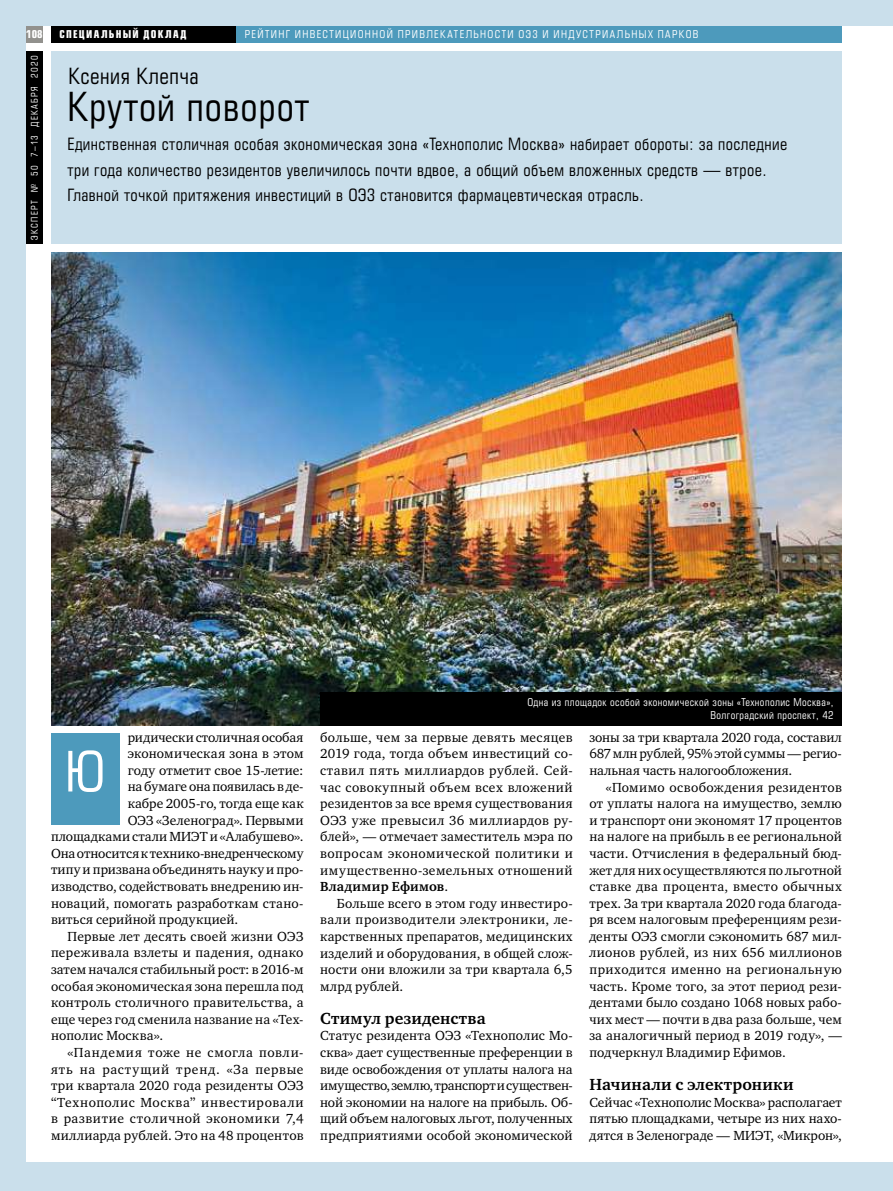
<style>
.page{position:relative;width:893px;height:1191px;background:#cadfeb}
.page>*{position:absolute;margin:0;border:0;box-sizing:border-box;transform-origin:0 0}
.t1{font:54.15px "Europe Cond";color:#fff}
.t2{font:39px "Europe Cond";letter-spacing:.025em;color:#000}
.t3{font:21.75px "Europe Cond";letter-spacing:.025em;color:#000}
.t4{font:16.5px/25.3px "Europe Cond";letter-spacing:.025em;color:#000}
.t5{font:700 16.5px "Charter ITC";letter-spacing:.015em;color:#000}
.t6{font:13.5px/16.6px "Charter ITC";letter-spacing:.015em;color:#000;text-align:justify}
.t7{font:13.5px "Charter ITC";letter-spacing:.05em;color:#000}
.t8{font:13.5px "Charter ITC";letter-spacing:-.005em;color:#000}
.t9{font:13.5px "Charter ITC";letter-spacing:.035em;color:#000}
.t10{font:13.5px "Charter ITC";letter-spacing:.06em;color:#000}
.t11{font:13.5px "Charter ITC";letter-spacing:.045em;color:#000}
.t12{font:13.5px "Charter ITC";letter-spacing:-.015em;color:#000}
.t13{font:10.5px/12.6px "Europe Cond";letter-spacing:.04em;color:#fff;text-align:right}
.t14{font:10.5px "Europe Cond";letter-spacing:.125em;color:#fff}
.t15{font:700 10.5px "Europe Cond";letter-spacing:.125em;color:#fff}
.t16{font:9px "Europe Cond";letter-spacing:.14em;color:#fff}
.s1{font-weight:700}
</style>
<div class="page">
<div style="left:26px;top:26px;width:867px;height:1135px;background:#fff"></div>
<div style="left:26px;top:26px;width:17px;height:17px;background:#92918d"></div>
<div style="left:51px;top:51px;width:791px;height:193px;background:#cadfeb"></div>
<div style="left:26px;top:51px;width:17px;height:193px;background:#000"></div>
<div style="left:51px;top:26px;width:185px;height:17px;background:#000"></div>
<div style="left:236px;top:26px;width:606px;height:17px;background:#4d9abc"></div>
<img style="left:51px;top:252px;width:791px;height:473px">
<div style="left:51px;top:733px;width:68px;height:91px;background:#4d9abc"></div>
<div style="left:320px;top:692px;width:522px;height:33px;background:#000"></div>
<p class="t15" style="left:26px;top:28px;width:18px">108</p>
<p class="t16" style="left:29px;top:239px;width:186px;rotate:-90deg">ЭКСПЕРТ № 50 7–13 ДЕКАБРЯ 2020</p>
<p class="t15" style="left:60px;top:28px;width:128px">СПЕЦИАЛЬНЫЙ ДОКЛАД</p>
<p class="t14" style="left:245px;top:28px;width:455px">РЕЙТИНГ ИНВЕСТИЦИОННОЙ ПРИВЛЕКАТЕЛЬНОСТИ ОЭЗ И ИНДУСТРИАЛЬНЫХ ПАРКОВ</p>
<h3 class="t3" style="left:68px;top:63px;width:132px">Ксения Клепча</h3>
<h2 class="t2" style="left:68px;top:83px;width:243px">Крутой поворот</h2>
<p class="t4" style="left:68px;top:131px;width:721px">Единственная столичная особая экономическая зона «Технополис Москва» набирает обороты: за последние три года количество резидентов увеличилось почти вдвое, а общий объем вложенных средств — втрое.<br>Главной точкой притяжения инвестиций в ОЭЗ становится фармацевтическая отрасль.</p>
<p class="t6" style="left:128px;top:728px;width:177px">ридически столичная особая</p>
<p class="t6" style="left:128px;top:745px;width:177px">экономическая зона в этом</p>
<p class="t6" style="left:128px;top:762px;width:177px">году отметит свое 15-летие:</p>
<p class="t12" style="left:128px;top:778px;width:177px">на бумаге она появилась в де-</p>
<p class="t6" style="left:128px;top:795px;width:177px">кабре 2005-го, тогда еще как</p>
<p class="t6" style="left:128px;top:811px;width:177px">ОЭЗ «Зеленоград». Первыми</p>
<p class="t6" style="left:51px;top:828px;width:254px">площадками стали МИЭТ и «Алабушево».</p>
<p class="t8" style="left:51px;top:845px;width:254px">Она относится к технико-внедренческому</p>
<p class="t6" style="left:51px;top:861px;width:254px">типу и призвана объединять науку и про-</p>
<p class="t6" style="left:51px;top:878px;width:254px">изводство, содействовать внедрению ин-</p>
<p class="t6" style="left:51px;top:894px;width:254px">новаций, помогать разработкам стано-</p>
<p class="t6" style="left:51px;top:911px;width:189px">виться серийной продукцией.</p>
<p class="t6" style="left:68px;top:928px;width:237px">Первые лет десять своей жизни ОЭЗ</p>
<p class="t9" style="left:51px;top:944px;width:254px">переживала взлеты и падения, однако</p>
<p class="t6" style="left:51px;top:961px;width:254px">затем начался стабильный рост: в 2016-м</p>
<p class="t6" style="left:51px;top:977px;width:254px">особая экономическая зона перешла под</p>
<p class="t6" style="left:51px;top:994px;width:254px">контроль столичного правительства, а</p>
<p class="t6" style="left:51px;top:1011px;width:254px">еще через год сменила название на «Тех-</p>
<p class="t6" style="left:51px;top:1027px;width:114px">нополис Москва».</p>
<p class="t11" style="left:68px;top:1044px;width:237px">«Пандемия тоже не смогла повли-</p>
<p class="t10" style="left:51px;top:1060px;width:254px">ять на растущий тренд. «За первые</p>
<p class="t6" style="left:51px;top:1077px;width:254px">три квартала 2020 года резиденты ОЭЗ</p>
<p class="t7" style="left:51px;top:1093px;width:254px">“Технополис Москва” инвестировали</p>
<p class="t7" style="left:51px;top:1110px;width:254px">в развитие столичной экономики 7,4</p>
<p class="t6" style="left:51px;top:1127px;width:254px">миллиарда рублей. Это на 48 процентов</p>
<h1 class="t1" style="left:65px;top:737px;width:42px">Ю</h1>
<p class="t13" style="left:527px;top:696px;width:308px">Одна из площадок особой экономической зоны «Технополис Москва»,<br>Волгоградский проспект, 42</p>
<p class="t6" style="left:320px;top:729px;width:254px">больше, чем за первые девять месяцев 2019 года, тогда объем инвестиций со&shy;ставил пять миллиардов рублей. Сей&shy;час совокупный объем всех вложений резидентов за все время существования ОЭЗ уже превысил 36 миллиардов ру&shy;блей», — отмечает заместитель мэра по вопросам экономической политики и имущественно-земельных отношений <span class="s1">Владимир Ефимов</span>.</p>
<p class="t6" style="left:320px;top:894px;width:254px;text-indent:17px">Больше всего в этом году инвестиро&shy;вали производители электроники, ле&shy;карственных препаратов, медицинских изделий и оборудования, в общей слож&shy;ности они вложили за три квартала 6,5 млрд рублей.</p>
<p class="t5" style="left:320px;top:1008px;width:167px">Стимул резиденства</p>
<p class="t6" style="left:320px;top:1027px;width:254px">Статус резидента ОЭЗ «Технополис Мо&shy;сква» дает существенные преференции в виде освобождения от уплаты налога на имущество, землю, транспорт и существен&shy;ной экономии на налоге на прибыль. Об&shy;щий объем налоговых льгот, полученных предприятиями особой экономической</p>
<p class="t6" style="left:589px;top:728px;width:254px">зоны за три квартала 2020 года, составил 687 млн рублей, 95% этой суммы — регио&shy;нальная часть налогообложения.</p>
<p class="t6" style="left:589px;top:778px;width:254px;text-indent:17px">«Помимо освобождения резидентов от уплаты налога на имущество, землю и транспорт они экономят 17 процентов на налоге на прибыль в ее региональной части. Отчисления в федеральный бюд&shy;жет для них осуществляются по льготной ставке два процента, вместо обычных трех. За три квартала 2020 года благода&shy;ря всем налоговым преференциям рези&shy;денты ОЭЗ смогли сэкономить 687 мил&shy;лионов рублей, из них 656 миллионов приходится именно на региональную часть. Кроме того, за этот период рези&shy;дентами было создано 1068 новых рабо&shy;чих мест — почти в два раза больше, чем за аналогичный период в 2019 году», — подчеркнул Владимир Ефимов.</p>
<p class="t5" style="left:589px;top:1074px;width:206px">Начинали с электроники</p>
<p class="t6" style="left:589px;top:1093px;width:254px">Сейчас «Технополис Москва» располагает пятью площадками, четыре из них нахо&shy;дятся в Зеленограде — МИЭТ, «Микрон»,</p>
</div>
